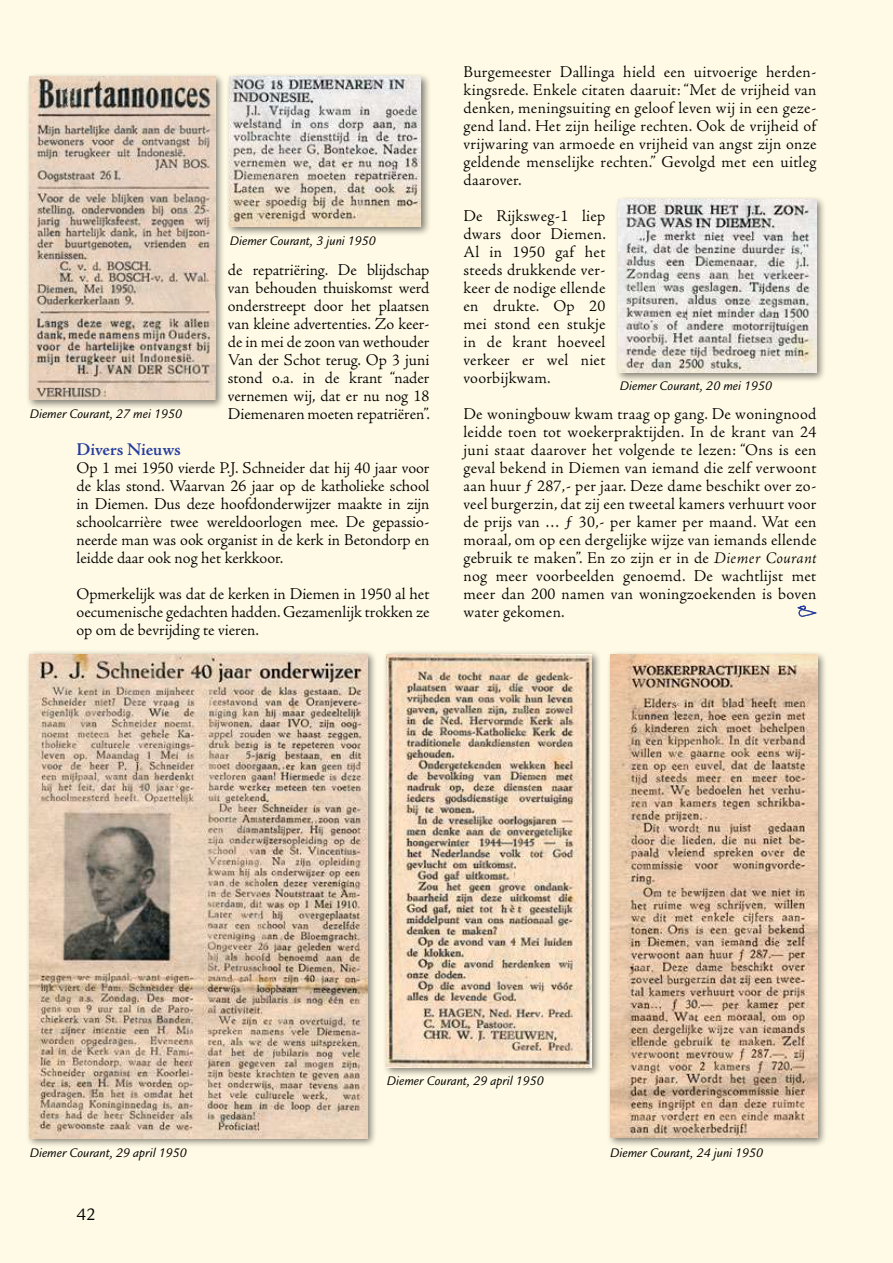
<style>
.page{position:relative;width:893px;height:1263px;background:#fffae5}
.page>*{position:absolute;margin:0;border:0;box-sizing:border-box;transform-origin:0 0}
.t1{font:600 18px "Adobe Jenson Pro";letter-spacing:-.01em;color:#263d9d}
.t2{font:18px "Legacy Sans Std";color:#000}
.t3{font:300 16.5px/18px "Adobe Jenson Pro";letter-spacing:.01em;color:#000;text-align:justify}
.t4{font:italic 13.5px "Legacy Sans Std";color:#000}
.s1{font-style:italic}
</style>
<div class="page">
<div style="left:799px;top:609px;width:17px;height:8px;border:1px solid #263d9d;border-radius:3px"></div>
<div style="left:799px;top:610px;width:16px;height:6px;border:1px solid #263d9d;border-radius:3px"></div>
<svg style="left:798px;top:606px;width:8px;height:4px"></svg>
<div style="left:26px;top:650px;width:351px;height:498px;background:#000;opacity:.5"></div>
<img style="left:30px;top:654px;width:337px;height:484px">
<div style="left:383px;top:650px;width:218px;height:427px;background:#000;opacity:.5"></div>
<img style="left:387px;top:654px;width:204px;height:413px">
<div style="left:614px;top:196px;width:213px;height:187px;background:#000;opacity:.5"></div>
<img style="left:618px;top:200px;width:198px;height:173px">
<div style="left:606px;top:651px;width:221px;height:497px;background:#000;opacity:.5"></div>
<img style="left:610px;top:655px;width:207px;height:482px">
<div style="left:25px;top:73px;width:200px;height:337px;background:#000;opacity:.5"></div>
<img style="left:30px;top:77px;width:185px;height:323px">
<div style="left:226px;top:73px;width:205px;height:163px;background:#000;opacity:.5"></div>
<img style="left:230px;top:77px;width:191px;height:149px">
<p class="t4" style="left:30px;top:406px;width:154px">Diemer Courant, 27 mei 1950</p>
<p class="t4" style="left:230px;top:234px;width:148px">Diemer Courant, 3 juni 1950</p>
<p class="t3" style="left:228px;top:261px;width:204px">de repatriëring. De blijdschap van behouden thuiskomst werd onderstreept door het plaatsen van kleine advertenties. Zo keer&shy;de in mei de zoon van wethouder Van der Schot terug. Op 3 juni stond o.a. in de krant “nader vernemen wij, dat er nu nog 18<br>Diemenaren moeten repatriëren”.</p>
<p class="t1" style="left:77px;top:439px;width:106px">Divers Nieuws</p>
<p class="t3" style="left:77px;top:459px;width:354px">Op 1 mei 1950 vierde P.J. Schneider dat hij 40 jaar voor de klas stond. Waarvan 26 jaar op de katholieke school in Diemen. Dus deze hoofdonderwijzer maakte in zijn schoolcarrière twee wereldoorlogen mee. De gepassio&shy;neerde man was ook organist in de kerk in Betondorp en leidde daar ook nog het kerkkoor.</p>
<p class="t3" style="left:77px;top:585px;width:354px">Opmerkelijk was dat de kerken in Diemen in 1950 al het oecumenische gedachten hadden. Gezamenlijk trokken ze op om de bevrijding te vieren.</p>
<p class="t3" style="left:463px;top:63px;width:354px">Burgemeester Dallinga hield een uitvoerige herden&shy;kingsrede. Enkele citaten daaruit: “Met de vrijheid van denken, meningsuiting en geloof leven wij in een geze&shy;gend land. Het zijn heilige rechten. Ook de vrijheid of vrijwaring van armoede en vrijheid van angst zijn onze geldende menselijke rechten.” Gevolgd met een uitleg daarover.</p>
<p class="t3" style="left:463px;top:207px;width:144px">De Rijksweg-1 liep dwars door Diemen.<br>Al in 1950 gaf het steeds drukkende ver&shy;keer de nodige ellende en drukte. Op 20 mei stond een stukje in de krant hoeveel verkeer er wel niet voorbijkwam.</p>
<p class="t3" style="left:463px;top:405px;width:354px">De woningbouw kwam traag op gang. De woningnood leidde toen tot woekerpraktijden. In de krant van 24 juni staat daarover het volgende te lezen: “Ons is een geval bekend in Diemen van iemand die zelf verwoont aan huur ƒ 287,- per jaar. Deze dame beschikt over zo&shy;veel burgerzin, dat zij een tweetal kamers verhuurt voor de prijs van … ƒ 30,- per kamer per maand. Wat een moraal, om op een dergelijke wijze van iemands ellende gebruik te maken”. En zo zijn er in de <span class="s1">Diemer Courant </span>nog meer voorbeelden genoemd. De wachtlijst met meer dan 200 namen van woningzoekenden is boven water gekomen.</p>
<p class="t4" style="left:620px;top:378px;width:154px">Diemer Courant, 20 mei 1950</p>
<p class="t4" style="left:30px;top:1145px;width:159px">Diemer Courant, 29 april 1950</p>
<p class="t2" style="left:77px;top:1204px;width:21px">42</p>
<p class="t4" style="left:387px;top:1073px;width:159px">Diemer Courant, 29 april 1950</p>
<p class="t4" style="left:610px;top:1145px;width:155px">Diemer Courant, 24 juni 1950</p>
</div>
